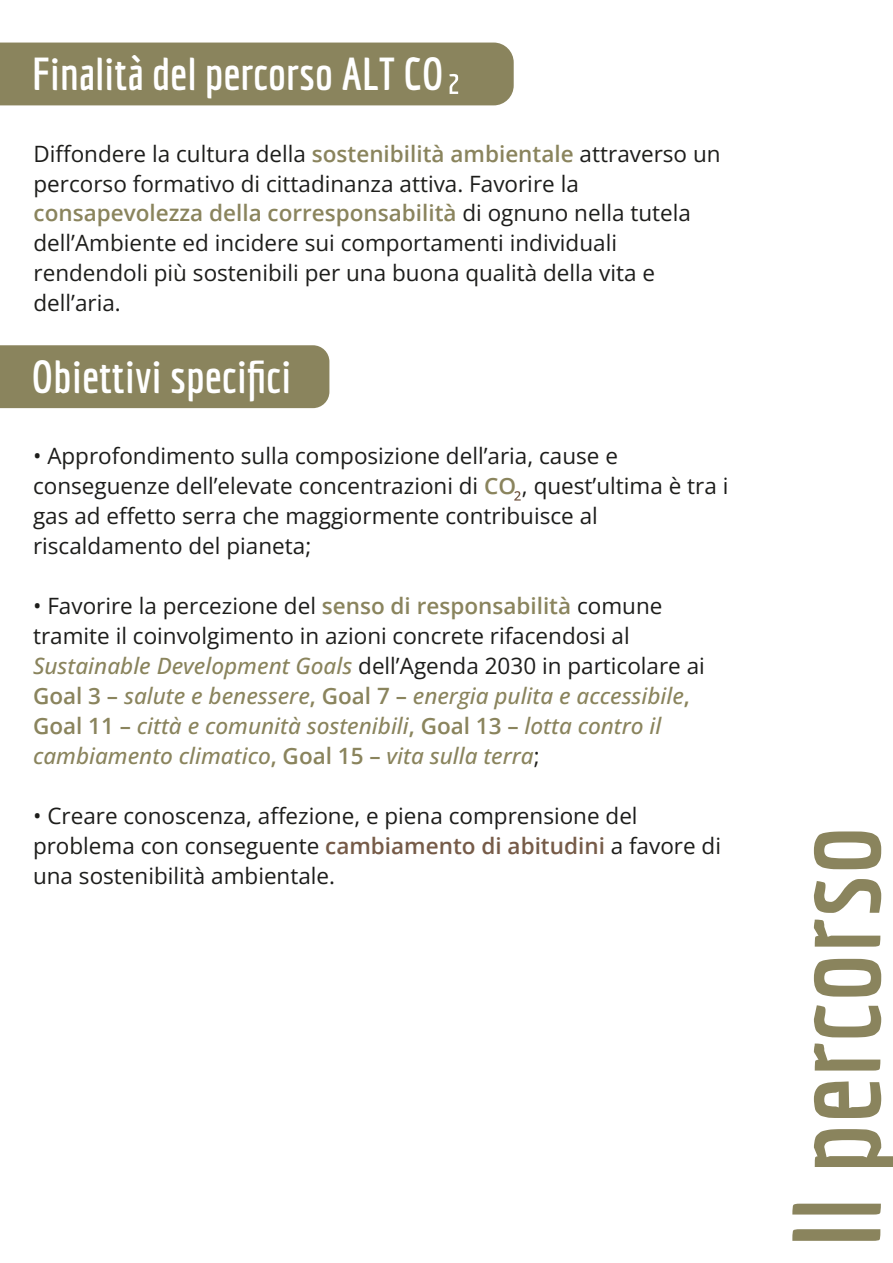
<style>
.page{position:relative;width:893px;height:1263px;background:#fff}
.page>*{position:absolute;margin:0;border:0;box-sizing:border-box;transform-origin:0 0}
.t1{font:700 45px "Economica";color:#fff}
.t2{font:22.5px/30px "Open Sans";color:#1d1d1b}
.t3{font:italic 500 22.5px/30px "Open Sans";color:#8a845d}
.s1{font-weight:600;color:#8a845d}
.s2{font-weight:400;font-style:normal;color:#1d1d1b}
.s3{font-weight:600;font-style:normal}
.s4{font-weight:600;color:#765b48}
</style>
<div class="page">
<div style="left:0;top:345px;width:329px;height:63px;background:#8a845d"></div>
<svg style="left:792px;top:1229px;width:88px;height:12px"></svg>
<svg style="left:792px;top:1204px;width:89px;height:10px"></svg>
<svg style="left:814px;top:1129px;width:79px;height:38px"></svg>
<svg style="left:814px;top:1081px;width:67px;height:37px"></svg>
<svg style="left:814px;top:1043px;width:66px;height:27px"></svg>
<svg style="left:814px;top:1005px;width:67px;height:32px"></svg>
<svg style="left:814px;top:959px;width:67px;height:37px"></svg>
<svg style="left:814px;top:919px;width:66px;height:28px"></svg>
<svg style="left:814px;top:879px;width:67px;height:34px"></svg>
<svg style="left:814px;top:831px;width:67px;height:38px"></svg>
<div style="left:0;top:43px;width:514px;height:62px;background:#8a845d"></div>
<svg style="left:514px;top:491px;width:7px;height:10px"></svg>
<h1 class="t1" style="left:32px;top:48px;width:413px">Finalità del percorso ALT CO</h1>
<p class="t2" style="left:34px;top:138px;width:689px">Diffondere la cultura della <span class="s1">sostenibilità ambientale</span> attraverso un percorso formativo di cittadinanza attiva. Favorire la <span class="s1">consapevolezza della corresponsabilità</span> di ognuno nella tutela dell’Ambiente ed incidere sui comportamenti individuali rendendoli più sostenibili per una buona qualità della vita e dell’aria.</p>
<h1 class="t1" style="left:32px;top:351px;width:261px">Obiettivi specifici</h1>
<p class="t2" style="left:33px;top:440px;width:697px">• Approfondimento sulla composizione dell’aria, cause e conseguenze dell’elevate concentrazioni di <span class="s1">CO</span> , quest’ultima è tra i gas ad effetto serra che maggiormente contribuisce al riscaldamento del pianeta;</p>
<p class="t3" style="left:33px;top:590px;width:673px"><span class="s2">• Favorire la percezione del</span> <span class="s3">senso di responsabilità</span> <span class="s2">comune tramite il coinvolgimento in azioni concrete rifacendosi al </span>Sustainable Development Goals <span class="s2">dell’Agenda 2030 in particolare ai </span><span class="s3">Goal 3 –</span> salute e benessere<span class="s3">, Goal 7 –</span> energia pulita e accessibile<span class="s3">, Goal 11 –</span> città e comunità sostenibili<span class="s3">, Goal 13 –</span> lotta contro il cambiamento climatico<span class="s3">, Goal 15 –</span> vita sulla terra<span class="s2">;</span></p>
<p class="t2" style="left:33px;top:800px;width:690px">• Creare conoscenza, affezione, e piena comprensione del problema con conseguente <span class="s4">cambiamento di abitudini</span> a favore di una sostenibilità ambientale.</p>
</div>
